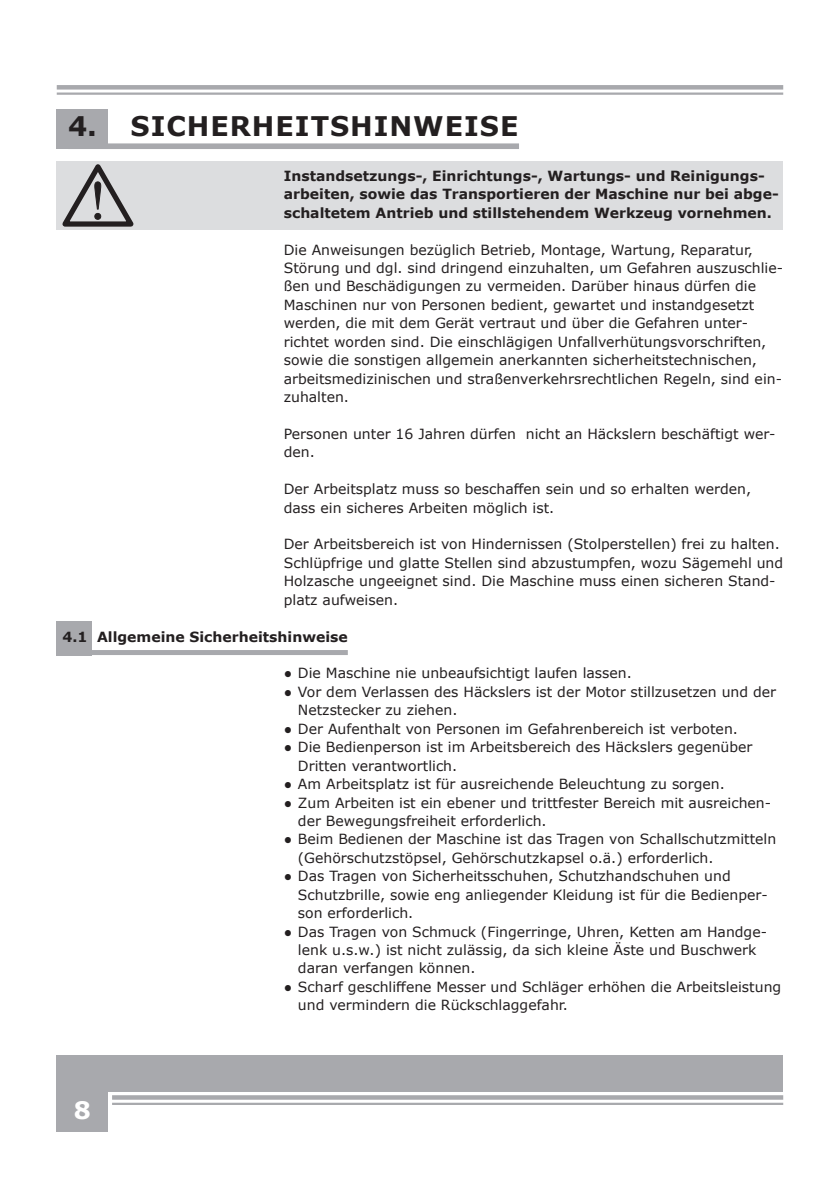
<style>
.page{position:relative;width:840px;height:1191px;background:#fff}
.page>*{position:absolute;margin:0;border:0;box-sizing:border-box;transform-origin:0 0}
.t1{font:700 27px "Verdana";letter-spacing:.035em;color:#231f20}
.t2{font:700 24px "Verdana";color:#fff}
.t3{font:14px/18.4px "Verdana";color:#231f20}
.t4{font:700 14px/18.4px "Verdana";color:#231f20}
</style>
<div class="page">
<svg style="left:112px;top:1095px;width:670px;height:4px;background:#acadb1"></svg>
<hr style="left:112px;top:1102px;width:670px;height:3px;background:#a8a9ad">
<div style="left:57px;top:85px;width:725px;height:5px;background:#a8a9ad"></div>
<hr style="left:57px;top:92px;width:725px;height:3px;background:#a8a9ad">
<div style="left:57px;top:1054px;width:725px;height:37px;background:#a8a9ad"></div>
<div style="left:57px;top:1090px;width:51px;height:41px;background:#a8a9ad"></div>
<div style="left:57px;top:162px;width:725px;height:68px;background:#dcdddf"></div>
<div style="left:57px;top:621px;width:35px;height:34px;background:#a8a9ad"></div>
<div style="left:91px;top:650px;width:256px;height:5px;background:#a8a9ad"></div>
<div style="left:57px;top:109px;width:51px;height:40px;background:#a8a9ad"></div>
<div style="left:68px;top:143px;width:450px;height:6px;background:#a8a9ad"></div>
<svg style="left:58px;top:161px;width:82px;height:66px"></svg>
<h1 class="t1" style="left:68px;top:107px;width:451px">4. SICHERHEITSHINWEISE</h1>
<p class="t4" style="left:283px;top:166px;width:496px">Instandsetzungs-, Einrichtungs-, Wartungs- und Reinigungs&shy;arbeiten, sowie das Transportieren der Maschine nur bei abge&shy;schaltetem Antrieb und stillstehendem Werkzeug vornehmen.</p>
<p class="t3" style="left:283px;top:240px;width:500px">Die Anweisungen bezüglich Betrieb, Montage, Wartung, Reparatur, Störung und dgl. sind dringend einzuhalten, um Gefahren auszuschlie&shy;ßen und Beschädigungen zu vermeiden. Darüber hinaus dürfen die Maschinen nur von Personen bedient, gewartet und instandgesetzt werden, die mit dem Gerät vertraut und über die Gefahren unter&shy;richtet worden sind. Die einschlägigen Unfallverhütungsvorschriften, sowie die sonstigen allgemein anerkannten sicherheitstechnischen, arbeitsmedizinischen und straßenverkehrsrechtlichen Regeln, sind ein&shy;zuhalten.</p>
<p class="t3" style="left:283px;top:424px;width:493px">Personen unter 16 Jahren dürfen nicht an Häckslern beschäftigt wer&shy;den.</p>
<p class="t3" style="left:283px;top:480px;width:468px">Der Arbeitsplatz muss so beschaffen sein und so erhalten werden, dass ein sicheres Arbeiten möglich ist.</p>
<p class="t3" style="left:283px;top:535px;width:500px">Der Arbeitsbereich ist von Hindernissen (Stolperstellen) frei zu halten.<br>Schlüpfrige und glatte Stellen sind abzustumpfen, wozu Sägemehl und Holzasche ungeeignet sind. Die Maschine muss einen sicheren Stand&shy;platz aufweisen.</p>
<p class="t4" style="left:62px;top:627px;width:287px">4.1 Allgemeine Sicherheitshinweise</p>
<p class="t3" style="left:283px;top:664px;width:349px">● Die Maschine nie unbeaufsichtigt laufen lassen.</p>
<p class="t3" style="left:298px;top:682px;width:479px;text-indent:-14px">● Vor dem Verlassen des Häckslers ist der Motor stillzusetzen und der<br>Netzstecker zu ziehen.</p>
<p class="t3" style="left:283px;top:719px;width:455px">● Der Aufenthalt von Personen im Gefahrenbereich ist verboten.</p>
<p class="t3" style="left:298px;top:737px;width:456px;text-indent:-14px">● Die Bedienperson ist im Arbeitsbereich des Häckslers gegenüber<br>Dritten verantwortlich.</p>
<p class="t3" style="left:283px;top:774px;width:442px">● Am Arbeitsplatz ist für ausreichende Beleuchtung zu sorgen.</p>
<p class="t3" style="left:298px;top:793px;width:474px;text-indent:-14px">● Zum Arbeiten ist ein ebener und trittfester Bereich mit ausreichen&shy;der Bewegungsfreiheit erforderlich.</p>
<p class="t3" style="left:298px;top:830px;width:479px;text-indent:-14px">● Beim Bedienen der Maschine ist das Tragen von Schallschutzmitteln (Gehörschutzstöpsel, Gehörschutzkapsel o.ä.) erforderlich.</p>
<p class="t3" style="left:298px;top:866px;width:471px;text-indent:-14px">● Das Tragen von Sicherheitsschuhen, Schutzhandschuhen und<br>Schutzbrille, sowie eng anliegender Kleidung ist für die Bedienper&shy;son erforderlich.</p>
<p class="t3" style="left:298px;top:922px;width:470px;text-indent:-14px">● Das Tragen von Schmuck (Fingerringe, Uhren, Ketten am Handge&shy;lenk u.s.w.) ist nicht zulässig, da sich kleine Äste und Buschwerk daran verfangen können.</p>
<p class="t3" style="left:298px;top:977px;width:484px;text-indent:-14px">● Scharf geschliffene Messer und Schläger erhöhen die Arbeitsleistung und vermindern die Rückschlaggefahr.</p>
<h2 class="t2" style="left:74px;top:1093px;width:19px">8</h2>
</div>
